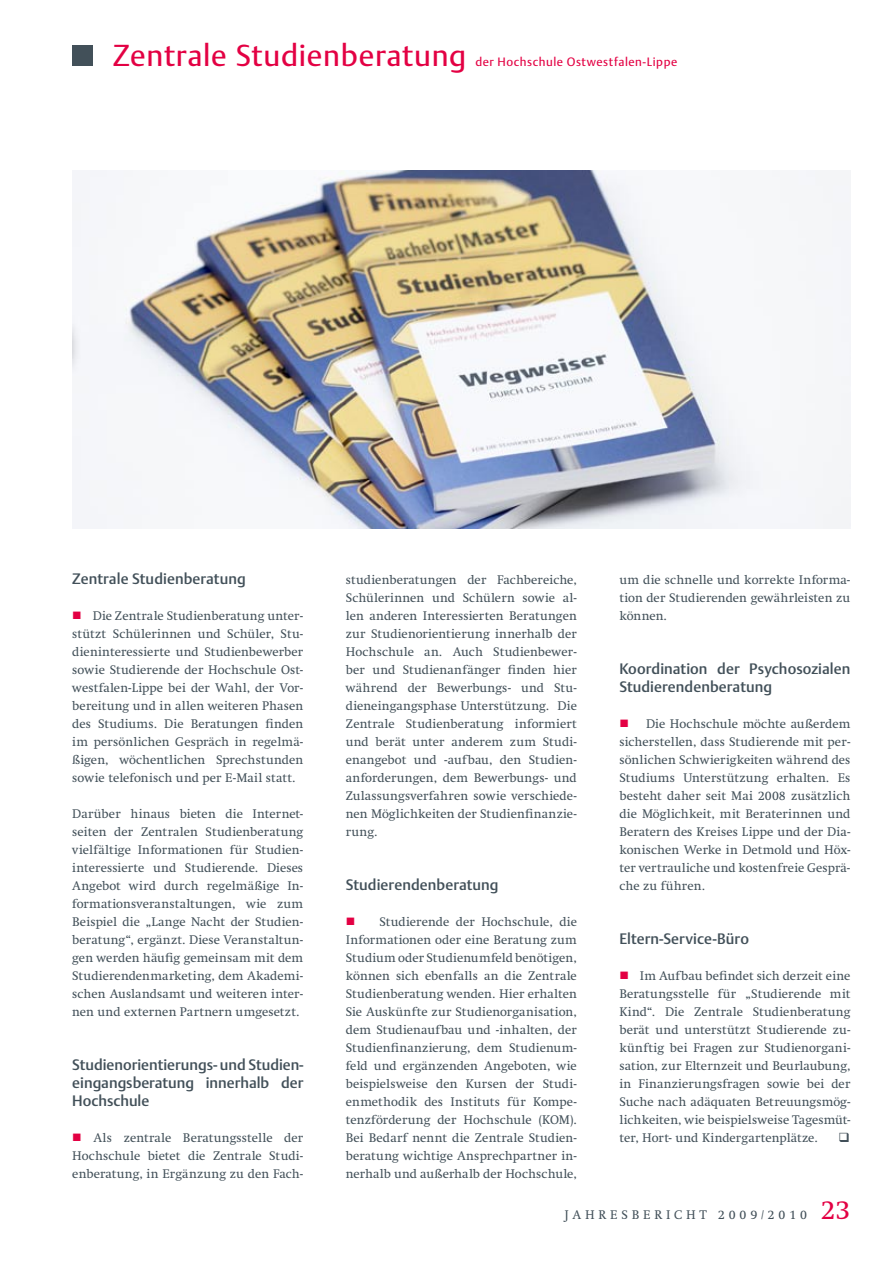
<style>
.page{position:relative;width:893px;height:1263px;background:#fff}
.page>*{position:absolute;margin:0;border:0;box-sizing:border-box;transform-origin:0 0}
.t1{font:30px "DTL Argo TOT";letter-spacing:.02em;color:#e30043}
.t2{font:500 15px/18px "DTL Argo TOT";color:#425059}
.t3{font:12.75px/18px "Swift LT Std";letter-spacing:.015em;color:#425059;text-align:justify}
.t4{font:12.75px "Swift LT Std";letter-spacing:.3em;color:#425059}
.t5{font:12px "DTL Argo TOT";letter-spacing:.045em;color:#e30043}
.s1{color:#e30043}
.s2{font-size:27px;color:#e30043}
</style>
<div class="page">
<img style="left:72px;top:170px;width:778px;height:359px">
<div style="left:72px;top:45px;width:21px;height:21px;background:#425059"></div>
<h1 class="t1" style="left:113px;top:37px;width:355px">Zentrale Studienberatung</h1>
<p class="t5" style="left:475px;top:55px;width:203px">der Hochschule Ostwestfalen-Lippe</p>
<p class="t2" style="left:72px;top:569px;width:175px">Zentrale Studienberatung</p>
<p class="t3" style="left:72px;top:607px;width:233px"><span class="s1">■</span> Die Zentrale Studienberatung unter&shy;stützt Schülerinnen und Schüler, Stu&shy;dieninteressierte und Studienbewerber sowie Studierende der Hochschule Ost&shy;westfalen-Lippe bei der Wahl, der Vor&shy;bereitung und in allen weiteren Phasen des Studiums. Die Beratungen finden im persönlichen Gespräch in regelmä&shy;ßigen, wöchentlichen Sprechstunden sowie telefonisch und per E-Mail statt.</p>
<p class="t3" style="left:72px;top:805px;width:233px">Darüber hinaus bieten die Internet&shy;seiten der Zentralen Studienberatung vielfältige Informationen für Studien&shy;interessierte und Studierende. Dieses Angebot wird durch regelmäßige In&shy;formationsveranstaltungen, wie zum Beispiel die „Lange Nacht der Studien&shy;beratung“, ergänzt. Diese Veranstaltun&shy;gen werden häufig gemeinsam mit dem Studierendenmarketing, dem Akademi&shy;schen Auslandsamt und weiteren inter&shy;nen und externen Partnern umgesetzt.</p>
<p class="t2" style="left:72px;top:1055px;width:233px;text-align:justify">Studienorientierungs- und Studien&shy;eingangsberatung innerhalb der Hochschule</p>
<p class="t3" style="left:72px;top:1129px;width:233px"><span class="s1">■</span> Als zentrale Beratungsstelle der Hochschule bietet die Zentrale Studi&shy;enberatung, in Ergänzung zu den Fach-</p>
<p class="t3" style="left:346px;top:571px;width:233px">studienberatungen der Fachbereiche, Schülerinnen und Schülern sowie al&shy;len anderen Interessierten Beratungen zur Studienorientierung innerhalb der Hochschule an. Auch Studienbewer&shy;ber und Studienanfänger finden hier während der Bewerbungs- und Stu&shy;dieneingangsphase Unterstützung. Die Zentrale Studienberatung informiert und berät unter anderem zum Studi&shy;enangebot und -aufbau, den Studien&shy;anforderungen, dem Bewerbungs- und Zulassungsverfahren sowie verschiede&shy;nen Möglichkeiten der Studienfinanzie&shy;rung.</p>
<p class="t2" style="left:346px;top:875px;width:154px">Studierendenberatung</p>
<p class="t3" style="left:346px;top:913px;width:233px"><span class="s1">■</span> Studierende der Hochschule, die Informationen oder eine Beratung zum Studium oder Studienumfeld benötigen, können sich ebenfalls an die Zentrale Studienberatung wenden. Hier erhalten Sie Auskünfte zur Studienorganisation, dem Studienaufbau und -inhalten, der Studienfinanzierung, dem Studienum&shy;feld und ergänzenden Angeboten, wie beispielsweise den Kursen der Studi&shy;enmethodik des Instituts für Kompe&shy;tenzförderung der Hochschule (KOM</p>
<p class="t3" style="left:346px;top:1111px;width:233px;text-indent:224px">).<br>Bei Bedarf nennt die Zentrale Studien&shy;beratung wichtige Ansprechpartner in&shy;nerhalb und außerhalb der Hochschule,</p>
<p class="t3" style="left:619px;top:571px;width:233px">um die schnelle und korrekte Informa&shy;tion der Studierenden gewährleisten zu können.</p>
<p class="t2" style="left:619px;top:659px;width:233px">Koordination der Psychosozialen<br>Studierendenberatung</p>
<p class="t3" style="left:619px;top:715px;width:233px"><span class="s1">■</span> Die Hochschule möchte außerdem sicherstellen, dass Studierende mit per&shy;sönlichen Schwierigkeiten während des Studiums Unterstützung erhalten. Es besteht daher seit Mai 2008 zusätzlich die Möglichkeit, mit Beraterinnen und Beratern des Kreises Lippe und der Dia&shy;konischen Werke in Detmold und Höx&shy;ter vertrauliche und kostenfreie Gesprä&shy;che zu führen.</p>
<p class="t2" style="left:619px;top:929px;width:131px">Eltern-Service-Büro</p>
<p class="t3" style="left:619px;top:967px;width:233px"><span class="s1">■</span> Im Aufbau befindet sich derzeit eine Beratungsstelle für „Studierende mit Kind“. Die Zentrale Studienberatung berät und unterstützt Studierende zu&shy;künftig bei Fragen zur Studienorgani&shy;sation, zur Elternzeit und Beurlaubung, in Finanzierungsfragen sowie bei der Suche nach adäquaten Betreuungsmög&shy;lichkeiten, wie beispielsweise Tagesmüt&shy;ter, Hort- und Kindergartenplätze.</p>
<p class="t4" style="left:565px;top:1208px;width:287px">Jahresbericht 2009/2010 <span class="s2">23</span></p>
</div>
